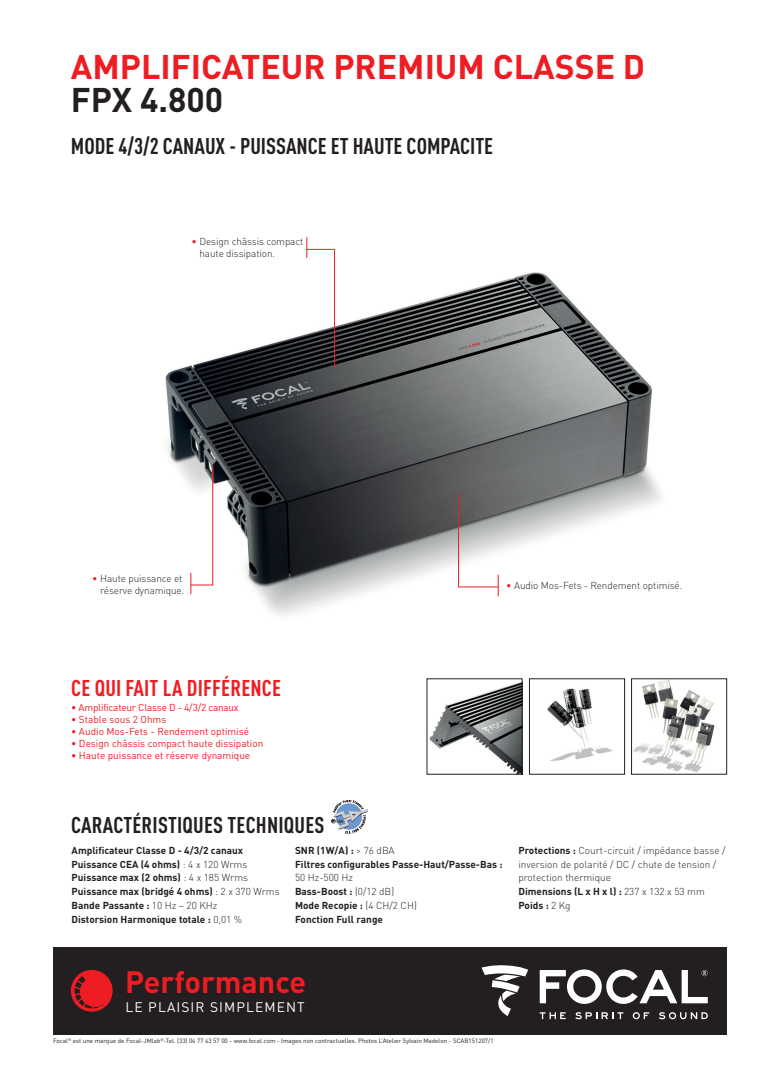
<style>
.page{position:relative;width:780px;height:1088px;background:#fff}
.page>*{position:absolute;margin:0;border:0;box-sizing:border-box;transform-origin:0 0}
.t1{font:700 33.75px "DINOT";color:#ee1d23}
.t2{font:700 33.75px "DINOT";color:#231f20}
.t3{font:700 30.5px "DINOT";color:#ee1d23}
.t4{font:700 condensed 22.5px "DINOT";letter-spacing:.01em;color:#231f20}
.t5{font:700 condensed 22.5px "DINOT";letter-spacing:.01em;color:#ee1d23}
.t6{font:13.75px "DINOT";letter-spacing:.08em;color:#fff}
.t7{font:700 10px/13.8px "DINOT";color:#231f20}
.t8{font:300 10px/13.8px "DINOT";letter-spacing:-.01em;color:#231f20}
.t9{font:10px "DINOT";color:#ee1d23}
.t10{font:10px "DINOT";letter-spacing:-.02em;color:#ee1d23}
.t11{font:6.25px "DINOT";color:#231f20}
.s1{color:#ee1d23}
.s2{font-weight:300}
.s3{font-weight:700}
</style>
<div class="page">
<div style="left:53px;top:947px;width:673px;height:88px;background:#231f20"></div>
<svg style="left:539px;top:969px;width:168px;height:35px"></svg>
<svg style="left:539px;top:1012px;width:26px;height:7px"></svg>
<svg style="left:575px;top:1012px;width:48px;height:7px"></svg>
<svg style="left:632px;top:1012px;width:17px;height:7px"></svg>
<svg style="left:659px;top:1012px;width:48px;height:7px"></svg>
<svg style="left:481px;top:965px;width:47px;height:51px"></svg>
<img style="left:165px;top:260px;width:496px;height:356px">
<img style="left:332px;top:800px;width:35px;height:33px">
<svg style="left:306px;top:237px;width:29px;height:131px"></svg>
<svg style="left:458px;top:493px;width:41px;height:103px"></svg>
<svg style="left:190px;top:466px;width:23px;height:128px"></svg>
<img style="left:547px;top:688px;width:66px;height:73px">
<img style="left:429px;top:682px;width:91px;height:90px">
<div style="left:427px;top:679px;width:95px;height:95px;border:1px solid #231f20"></div>
<img style="left:633px;top:681px;width:82px;height:91px">
<svg style="left:71px;top:970px;width:42px;height:42px"></svg>
<h1 class="t1" style="left:71px;top:45px;width:576px">AMPLIFICATEUR PREMIUM CLASSE D</h1>
<h1 class="t2" style="left:71px;top:78px;width:154px">FPX 4.800</h1>
<h3 class="t4" style="left:71px;top:132px;width:114px">MODE 4/3/2 CANAU</h3>
<h3 class="t4" style="left:215px;top:132px;width:45px">X - PUISSAN</h3>
<h3 class="t4" style="left:308px;top:132px;width:56px">CEET HAUTE</h3>
<h3 class="t4" style="left:406px;top:132px;width:72px">COMPACITE</h3>
<p class="t8" style="left:199px;top:235px;width:106px;line-height:12px;text-indent:-8px"><span class="s1">•</span> Design châssis compact haute dissipation.</p>
<p class="t8" style="left:92px;top:572px;width:94px;line-height:12px;text-align:right"><span class="s1">•</span> Haute puissance et réserve dynamique.</p>
<h3 class="t5" style="left:71px;top:674px;width:211px">CE QUI FAIT LA DIFFÉRENCE</h3>
<p class="t10" style="left:71px;top:701px;width:169px">• Amplificateur Classe D - 4/3/2 canaux</p>
<p class="t9" style="left:71px;top:713px;width:97px">• Stable sous 2 Ohms</p>
<p class="t9" style="left:71px;top:725px;width:179px">• Audio Mos-Fets - Rendement optimisé</p>
<p class="t9" style="left:71px;top:737px;width:194px">• Design châssis compact haute dissipation</p>
<p class="t9" style="left:71px;top:749px;width:181px">• Haute puissance et réserve dynamique</p>
<h3 class="t4" style="left:71px;top:811px;width:255px">CARACTÉRISTIQUES TECHNIQUES</h3>
<p class="t8" style="left:506px;top:579px;width:178px"><span class="s1">•</span> Audio Mos-Fets - Rendement optimisé.</p>
<p class="t7" style="left:72px;top:843px;width:209px">Amplificateur Classe D - 4/3/2 canaux Puissance CEA (4 ohms) <span class="s2">: 4 x 120 Wrms </span>Puissance max (2 ohms) <span class="s2">: 4 x 185 Wrms </span>Puissance max (bridgé 4 ohms) <span class="s2">: 2 x 370 Wrms </span>Bande Passante : <span class="s2">10 Hz – 20 KHz<br></span>Distorsion Harmonique totale : <span class="s2">0,01 %</span></p>
<p class="t7" style="left:295px;top:843px;width:209px">SNR (1W/A) : <span class="s2">&gt; 76 dBA<br></span>Filtres configurables Passe-Haut/Passe-Bas :</p>
<p class="t7" style="left:295px;top:870px;width:123px"><span class="s2">50 Hz-500 Hz<br></span>Bass-Boost : <span class="s2">(0/12 dB)<br></span>Mode Recopie : <span class="s2">(4 CH/2 CH)<br></span>Fonction Full range</p>
<p class="t8" style="left:518px;top:843px;width:209px"><span class="s3">Protections :</span> Court-circuit / impédance basse / inversion de polarité / DC / chute de tension / protection thermique<br><span class="s3">Dimensions (L x H x l) :</span> 237 x 132 x 53 mm<br><span class="s3">Poids :</span> 2 Kg</p>
<h2 class="t3" style="left:125px;top:962px;width:183px">Performance</h2>
<h3 class="t6" style="left:126px;top:998px;width:181px">Le plaisir sim plem ent</h3>
<p class="t11" style="left:53px;top:1037px;width:442px">Focal<sup>®</sup> est une marque de Focal-JMlab<sup>®</sup>-Tel. (33) 04 77 43 57 00 - www.focal.com - I mages non contractuelles. Photos L’Atelier Sylvain Madelon - SCAB151207/1</p>
</div>
